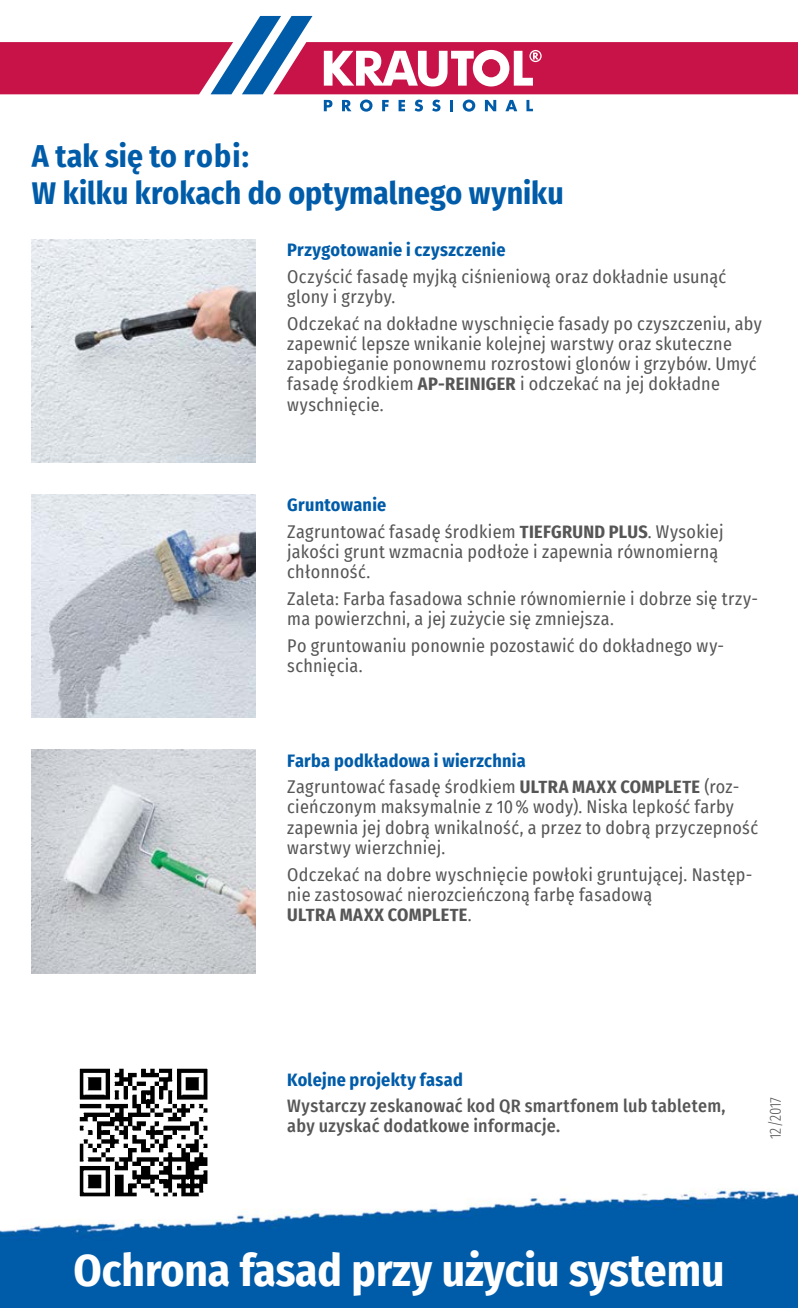
<style>
.page{position:relative;width:798px;height:1308px;background:#fff}
.page>*{position:absolute;margin:0;border:0;box-sizing:border-box;transform-origin:0 0}
.t1{font:700 45px "Fira Sans Condensed";color:#fff}
.t2{font:700 31.5px/37.8px "Fira Sans Condensed";color:#005ca9}
.t3{font:18px/20.2px "Fira Sans Condensed";letter-spacing:.015em;color:#565656}
.t4{font:500 18px/20.2px "Fira Sans Condensed";letter-spacing:.015em;color:#565656}
.t5{font:700 18px "Fira Sans Condensed";letter-spacing:.015em;color:#005ca9}
.t6{font:300 extra-condensed 15.75px "Fira Sans";color:#565656}
.s1{font-weight:700}
.s2{font-weight:700;color:#005ca9}
</style>
<div class="page">
<img style="left:0;top:1188px;width:797px;height:119px">
<svg style="left:0;top:16px;width:797px;height:78px"></svg>
<svg style="left:324px;top:100px;width:8px;height:11px"></svg>
<svg style="left:342px;top:100px;width:9px;height:11px"></svg>
<svg style="left:360px;top:100px;width:12px;height:12px"></svg>
<svg style="left:382px;top:100px;width:6px;height:11px"></svg>
<svg style="left:398px;top:100px;width:7px;height:11px"></svg>
<svg style="left:414px;top:100px;width:9px;height:12px"></svg>
<svg style="left:432px;top:100px;width:8px;height:12px"></svg>
<svg style="left:450px;top:100px;width:3px;height:11px"></svg>
<svg style="left:462px;top:100px;width:13px;height:12px"></svg>
<svg style="left:484px;top:100px;width:12px;height:11px"></svg>
<svg style="left:505px;top:100px;width:12px;height:11px"></svg>
<svg style="left:526px;top:100px;width:6px;height:11px"></svg>
<svg style="left:75px;top:1068px;width:138px;height:133px"></svg>
<img style="left:32px;top:749px;width:223px;height:224px">
<img style="left:32px;top:494px;width:223px;height:224px">
<img style="left:32px;top:239px;width:223px;height:223px">
<h2 class="t2" style="left:32px;top:135px;width:533px">A tak się to robi:<br>W kilku krokach do optymalnego wyniku</h2>
<p class="t5" style="left:287px;top:235px;width:220px">Przygotowanie i czyszczenie</p>
<p class="t3" style="left:287px;top:266px;width:440px">Oczyścić fasadę myjką ciśnieniową oraz dokładnie usunąć glony i grzyby.</p>
<p class="t3" style="left:287px;top:313px;width:476px">Odczekać na dokładne wyschnięcie fasady po czyszczeniu, aby zapewnić lepsze wnikanie kolejnej warstwy oraz skuteczne zapobieganie ponownemu rozrostowi glonów i grzybów. Umyć fasadę środkiem <span class="s1">AP-REINIGER</span> i odczekać na jej dokładne wyschnięcie.</p>
<p class="t3" style="left:287px;top:491px;width:437px;line-height:26.6px"><span class="s2">Gruntowanie<br></span>Zagruntować fasadę środkiem <span class="s1">TIEFGRUND PLUS</span>. Wysokiej</p>
<p class="t3" style="left:287px;top:541px;width:432px">jakości grunt wzmacnia podłoże i zapewnia równomierną chłonność.</p>
<p class="t3" style="left:287px;top:588px;width:472px">Zaleta: Farba fasadowa schnie równomiernie i dobrze się trzy&shy;ma powierzchni, a jej zużycie się zmniejsza.</p>
<p class="t3" style="left:287px;top:635px;width:438px">Po gruntowaniu ponownie pozostawić do dokładnego wy&shy;schnięcia.</p>
<p class="t3" style="left:287px;top:746px;width:453px;line-height:26.6px"><span class="s2">Farba podkładowa i wierzchnia<br></span>Zagruntować fasadę środkiem <span class="s1">ULTRA MAXX COMPLETE</span> (roz-</p>
<p class="t3" style="left:287px;top:796px;width:472px">cieńczonym maksymalnie z 10% wody). Niska lepkość farby zapewnia jej dobrą wnikalność, a przez to dobrą przyczepność warstwy wierzchniej.</p>
<p class="t3" style="left:287px;top:863px;width:466px">Odczekać na dobre wyschnięcie powłoki gruntującej. Następ&shy;nie zastosować nierozcieńczoną farbę fasadową<br><span class="s1">ULTRA MAXX COMPLETE</span>.</p>
<p class="t5" style="left:287px;top:1064px;width:177px">Kolejne projekty fasad</p>
<p class="t4" style="left:287px;top:1094px;width:439px">Wystarczy zeskanować kod QR smartfonem lub tabletem, aby uzyskać dodatkowe informacje.</p>
<p class="t6" style="left:763px;top:1138px;width:43px;rotate:-90deg">12/2017</p>
<h1 class="t1" style="left:73px;top:1232px;width:652px">Ochrona fasad przy użyciu systemu</h1>
</div>
